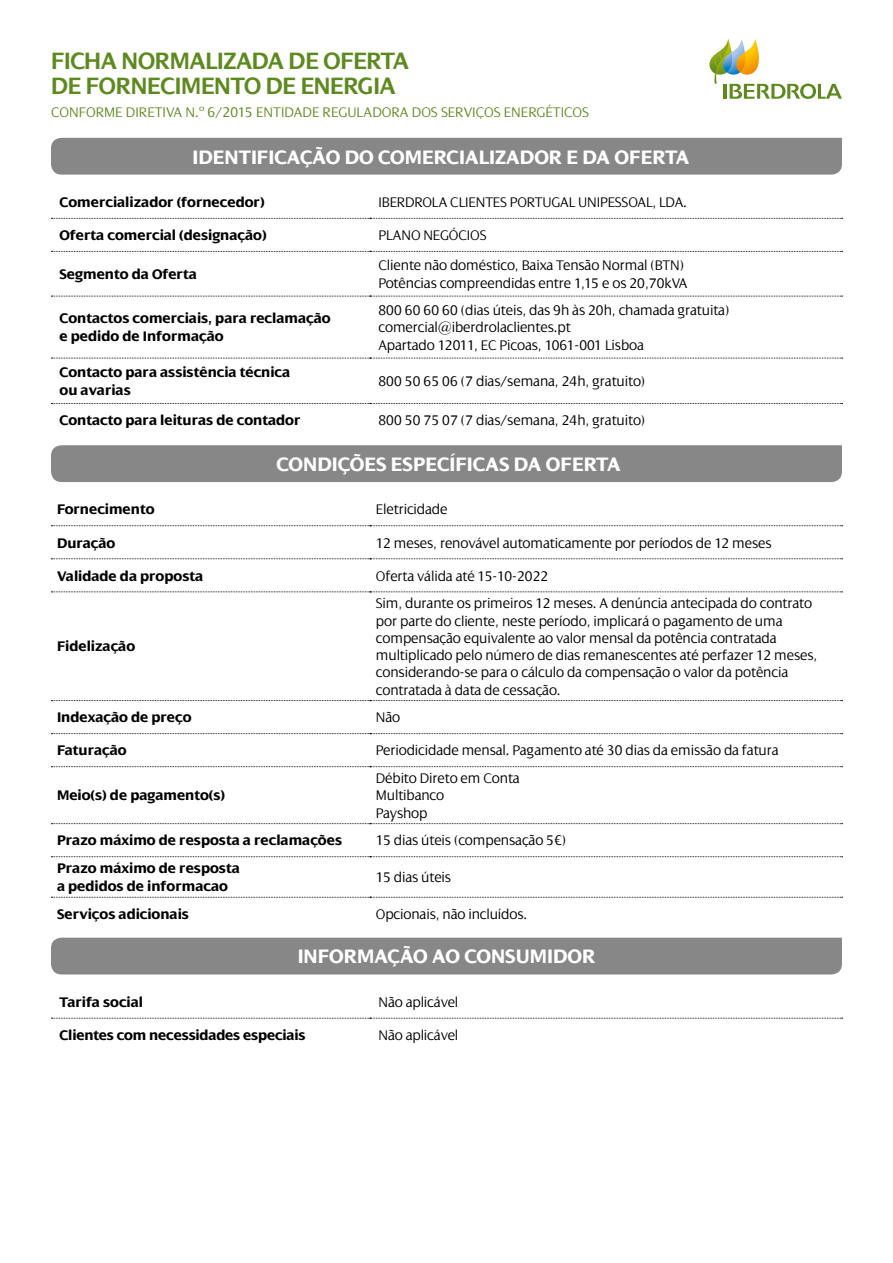
<style>
.page{position:relative;width:893px;height:1263px;background:#fff}
.page>*{position:absolute;margin:0;border:0;box-sizing:border-box;transform-origin:0 0}
.t1{font:600 25.5px/25.5px "Dialog LT Pro";letter-spacing:-.01em;color:#5d8a1e}
.t2{font:700 21px "Dialog LT Pro";color:#fff}
.t3{font:300 15px/17.2px "Dialog LT Pro";letter-spacing:-.01em;color:#000}
.t4{font:700 15px/18px "Dialog LT Pro";color:#000}
.t5{font:300 15px "Dialog LT Pro";color:#5d8a1e}
</style>
<div class="page">
<div style="left:51px;top:138px;width:791px;height:37px;background:#878787"></div>
<svg style="left:51px;top:218px;width:792px;height:1px"></svg>
<svg style="left:51px;top:251px;width:792px;height:1px"></svg>
<svg style="left:51px;top:296px;width:792px;height:1px"></svg>
<svg style="left:51px;top:358px;width:792px;height:1px"></svg>
<svg style="left:51px;top:403px;width:792px;height:1px"></svg>
<div style="left:51px;top:445px;width:791px;height:37px;background:#878787"></div>
<svg style="left:51px;top:525px;width:792px;height:1px"></svg>
<svg style="left:51px;top:558px;width:792px;height:1px"></svg>
<svg style="left:51px;top:591px;width:792px;height:1px"></svg>
<svg style="left:51px;top:700px;width:792px;height:1px"></svg>
<svg style="left:51px;top:733px;width:792px;height:1px"></svg>
<svg style="left:51px;top:766px;width:792px;height:1px"></svg>
<svg style="left:51px;top:823px;width:792px;height:1px"></svg>
<svg style="left:51px;top:856px;width:792px;height:1px"></svg>
<svg style="left:51px;top:897px;width:792px;height:1px"></svg>
<svg style="left:710px;top:39px;width:132px;height:60px"></svg>
<div style="left:51px;top:938px;width:791px;height:36px;background:#878787"></div>
<svg style="left:51px;top:1018px;width:792px;height:1px"></svg>
<h1 class="t1" style="left:51px;top:48px;width:359px">FICHA NORMALIZADA DE OFERTA<br>DE FORNECIMENTO DE ENERGIA</h1>
<p class="t5" style="left:51px;top:104px;width:539px">CONFORME DIRETIVA N.º 6/2015 ENTIDADE REGULADORA DOS SERVIÇOS ENERGÉTICOS</p>
<h2 class="t2" style="left:192px;top:145px;width:498px">IDENTIFICAÇÃO DO COMERCIALIZADOR E DA OFERTA</h2>
<p class="t4" style="left:60px;top:193px;width:207px">Comercializador (fornecedor)</p>
<p class="t3" style="left:378px;top:194px;width:310px">IBERDROLA CLIENTES PORTUGAL UNIPESSOAL, LDA.</p>
<p class="t4" style="left:60px;top:226px;width:208px">Oferta comercial (designação)</p>
<p class="t3" style="left:378px;top:227px;width:110px">PLANO NEGÓCIOS</p>
<p class="t4" style="left:60px;top:265px;width:139px">Segmento da Oferta</p>
<p class="t3" style="left:378px;top:257px;width:311px">Cliente não doméstico, Baixa Tensão Normal (BTN)<br>Potências compreendidas entre 1,15 e os 20,70kVA</p>
<p class="t4" style="left:60px;top:310px;width:273px">Contactos comerciais, para reclamação e pedido de Informação</p>
<p class="t3" style="left:378px;top:302px;width:352px">800 60 60 60 (dias úteis, das 9h às 20h, chamada gratuita) comercial@iberdrolaclientes.pt<br>Apartado 12011, EC Picoas, 1061-001 Lisboa</p>
<p class="t4" style="left:60px;top:363px;width:232px">Contacto para assistência técnica ou avarias</p>
<p class="t3" style="left:378px;top:373px;width:268px">800 50 65 06 (7 dias/semana, 24h, gratuito)</p>
<p class="t4" style="left:60px;top:411px;width:242px">Contacto para leituras de contador</p>
<p class="t3" style="left:378px;top:412px;width:268px">800 50 75 07 (7 dias/semana, 24h, gratuito)</p>
<h2 class="t2" style="left:276px;top:453px;width:346px">CONDIÇÕES ESPECÍFICAS DA OFERTA</h2>
<p class="t4" style="left:57px;top:501px;width:99px">Fornecimento</p>
<p class="t3" style="left:376px;top:501px;width:73px">Eletricidade</p>
<p class="t4" style="left:57px;top:534px;width:60px">Duração</p>
<p class="t3" style="left:376px;top:534px;width:397px">12 meses, renovável automaticamente por períodos de 12 meses</p>
<p class="t4" style="left:57px;top:567px;width:148px">Validade da proposta</p>
<p class="t3" style="left:376px;top:567px;width:174px">Oferta válida até 15-10-2022</p>
<p class="t4" style="left:57px;top:638px;width:80px">Fidelização</p>
<p class="t3" style="left:376px;top:595px;width:443px">Sim, durante os primeiros 12 meses. A denúncia antecipada do contrato por parte do cliente, neste período, implicará o pagamento de uma compensação equivalente ao valor mensal da potência contratada multiplicado pelo número de dias remanescentes até perfazer 12 meses, considerando-se para o cálculo da compensação o valor da potência contratada à data de cessação.</p>
<p class="t4" style="left:57px;top:709px;width:136px">Indexação de preço</p>
<p class="t3" style="left:376px;top:709px;width:26px">Não</p>
<p class="t4" style="left:57px;top:742px;width:71px">Faturação</p>
<p class="t3" style="left:376px;top:742px;width:404px">Periodicidade mensal. Pagamento até 30 dias da emissão da fatura</p>
<p class="t4" style="left:57px;top:787px;width:170px">Meio(s) de pagamento(s)</p>
<p class="t3" style="left:376px;top:770px;width:145px">Débito Direto em Conta<br>Multibanco<br>Payshop</p>
<p class="t4" style="left:57px;top:832px;width:287px">Prazo máximo de resposta a reclamações</p>
<p class="t3" style="left:376px;top:832px;width:192px">15 dias úteis (compensação 5€)</p>
<p class="t4" style="left:57px;top:859px;width:184px">Prazo máximo de resposta a pedidos de informacao</p>
<p class="t3" style="left:376px;top:869px;width:77px">15 dias úteis</p>
<p class="t4" style="left:57px;top:905px;width:133px">Serviços adicionais</p>
<p class="t3" style="left:376px;top:905px;width:153px">Opcionais, não incluídos.</p>
<h2 class="t2" style="left:298px;top:945px;width:299px">INFORMAÇÃO AO CONSUMIDOR</h2>
<p class="t4" style="left:60px;top:993px;width:85px">Tarifa social</p>
<p class="t3" style="left:378px;top:993px;width:81px">Não aplicável</p>
<p class="t4" style="left:60px;top:1026px;width:247px">Clientes com necessidades especiais</p>
<p class="t3" style="left:378px;top:1026px;width:81px">Não aplicável</p>
</div>
